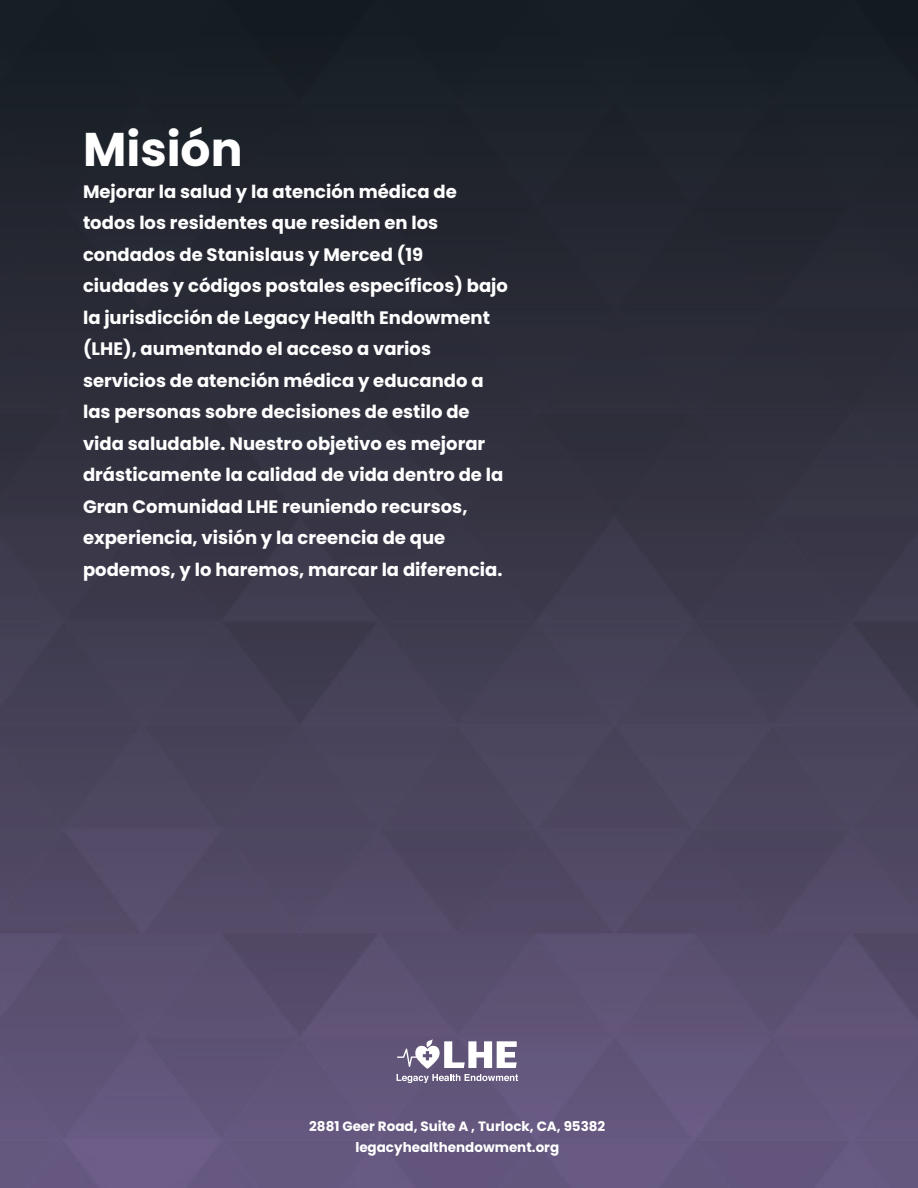
<style>
.page{position:relative;width:918px;height:1188px;background:#fff}
.page>*{position:absolute;margin:0;border:0;box-sizing:border-box;transform-origin:0 0}
.t1{font:700 47.25px "Poppins";color:#fff}
.t2{font:700 18px/31.5px "Poppins";color:#fff}
.t3{font:700 13.5px/21px "Poppins";color:#fff;text-align:center}
</style>
<div class="page">
<div style="left:0;top:0;width:918px;height:1188px;background:linear-gradient(to bottom,#131b1d,#685a80)"></div>
<svg style="left:397px;top:1039px;width:121px;height:44px"></svg>
<h1 class="t1" style="left:83px;top:122px;width:161px">Misión</h1>
<p class="t2" style="left:83px;top:176px;width:426px">Mejorar la salud y la atención médica de todos los residentes que residen en los condados de Stanislaus y Merced (19 ciudades y códigos postales específicos) bajo la jurisdicción de Legacy Health Endowment (LHE), aumentando el acceso a varios servicios de atención médica y educando a las personas sobre decisiones de estilo de vida saludable. Nuestro objetivo es mejorar drásticamente la calidad de vida dentro de la Gran Comunidad LHE reuniendo recursos, experiencia, visión y la creencia de que podemos, y lo haremos, marcar la diferencia.</p>
<p class="t3" style="left:309px;top:1116px;width:298px">2881 Geer Road, Suite A , Turlock, CA, 95382 legacyhealthendowment.org</p>
</div>
